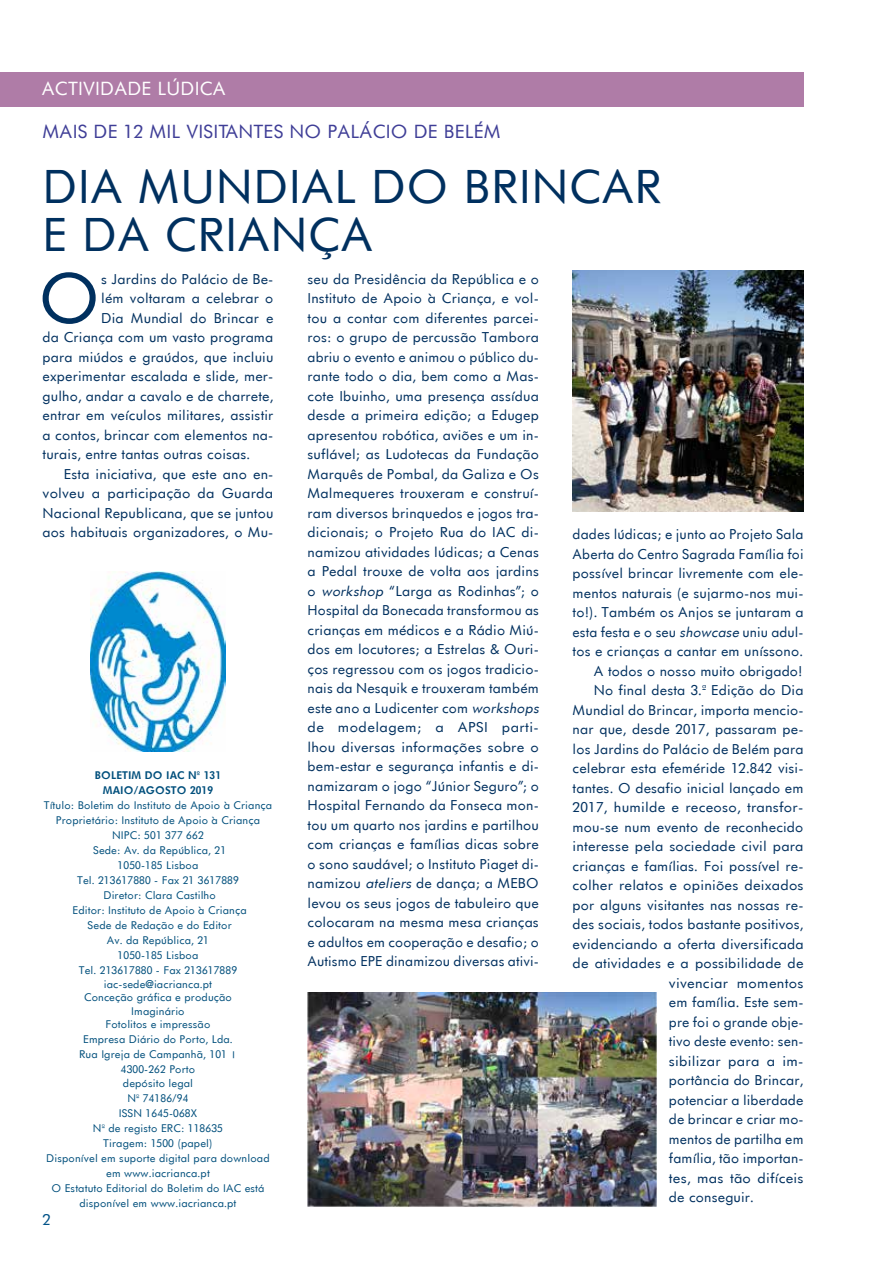
<style>
.page{position:relative;width:893px;height:1263px;background:#fff}
.page>*{position:absolute;margin:0;border:0;box-sizing:border-box;transform-origin:0 0}
.t1{font:66.3px "Futurist";color:#00305f}
.t2{font:45px/48px "Futurist";color:#00305f}
.t3{font:18px "Futurist";color:#3f3e97}
.t4{font:18px "Futurist";color:#fff}
.t5{font:15px "Futurist";color:#005287}
.t6{font:13.5px/19.5px "Futurist";color:#00305f}
.t7{font:10.5px/15px "Futurist";color:#004f7c;text-align:center}
.t8{font:700 10.5px "Futurist";color:#004f7c}
.s1{font-style:italic}
</style>
<div class="page">
<img style="left:91px;top:571px;width:134px;height:180px">
<div style="left:0;top:72px;width:804px;height:34px;background:#af7ca7"></div>
<img style="left:572px;top:270px;width:232px;height:242px">
<img style="left:308px;top:992px;width:348px;height:215px">
<h3 class="t4" style="left:42px;top:77px;width:186px">Actividade lúdica</h3>
<h3 class="t3" style="left:43px;top:120px;width:12px">mais</h3>
<h3 class="t3" style="left:94px;top:120px;width:67px">de 12 mil</h3>
<h3 class="t3" style="left:186px;top:120px;width:23px">visitantes</h3>
<h3 class="t3" style="left:290px;top:120px;width:16px">no</h3>
<h3 class="t3" style="left:327px;top:120px;width:58px">palácio</h3>
<h3 class="t3" style="left:414px;top:120px;width:87px">de belém</h3>
<h2 class="t2" style="left:43px;top:162px;width:621px">DIA MUNDIAL DO BRINCAR<br>E DA CRIANÇA</h2>
<h1 class="t1" style="left:38px;top:256px;width:55px">O</h1>
<p class="t6" style="left:101px;top:269px;width:174px">s Jardins do Palácio de Be-</p>
<p class="t6" style="left:101px;top:288px;width:174px">lém voltaram a celebrar o</p>
<p class="t6" style="left:101px;top:308px;width:174px">Dia Mundial do Brincar e</p>
<p class="t6" style="left:43px;top:327px;width:232px">da Criança com um vasto programa</p>
<p class="t6" style="left:43px;top:347px;width:232px">para miúdos e graúdos, que incluiu</p>
<p class="t6" style="left:43px;top:366px;width:232px">experimentar escalada e slide, mer-</p>
<p class="t6" style="left:43px;top:386px;width:232px">gulho, andar a cavalo e de charrete,</p>
<p class="t6" style="left:43px;top:405px;width:232px">entrar em veículos militares, assistir</p>
<p class="t6" style="left:43px;top:425px;width:232px">a contos, brincar com elementos na-</p>
<p class="t6" style="left:43px;top:444px;width:209px">turais, entre tantas outras coisas.</p>
<p class="t6" style="left:64px;top:464px;width:211px">Esta iniciativa, que este ano en-</p>
<p class="t6" style="left:43px;top:483px;width:232px">volveu a participação da Guarda</p>
<p class="t6" style="left:43px;top:503px;width:232px">Nacional Republicana, que se juntou</p>
<p class="t6" style="left:43px;top:522px;width:232px">aos habituais organizadores, o Mu-</p>
<p class="t8" style="left:95px;top:768px;width:8px">BOLETIM</p>
<p class="t8" style="left:145px;top:768px;width:10px">DO</p>
<p class="t8" style="left:166px;top:768px;width:7px">IAC</p>
<p class="t8" style="left:188px;top:768px;width:34px">Nº 131</p>
<p class="t8" style="left:103px;top:783px;width:9px">MAIO</p>
<p class="t8" style="left:134px;top:783px;width:31px">/AGOSTO</p>
<p class="t8" style="left:190px;top:783px;width:25px">2019</p>
<p class="t7" style="left:44px;top:797px;width:230px">Título: Boletim do Instituto de Apoio à Criança<br>Proprietário: I nstituto de Apoio à Criança<br>NIPC: 501 377 662<br>Sede: Av. da República, 21<br>1050-185 Lisboa<br>Tel. 213617880 - Fax 21 3617889<br>Diretor: Clara Castilho<br>Editor: I nstituto de Apoio à Criança<br>Sede de Redação e do Editor<br>Av. da República, 21<br>1050-185 Lisboa<br>Tel. 213617880 - Fax 213617889</p>
<p class="t7" style="left:84px;top:977px;width:149px;line-height:13.5px">iac-sede@iacrianca.pt<br>Conceção gráfica e produção<br>I maginário<br>Fotolitos e impressão</p>
<p class="t7" style="left:79px;top:1031px;width:159px">Empresa Diário do Porto, Lda.<br>Rua Igreja de Campanhã, 101 |<br>4300-262 Porto</p>
<p class="t7" style="left:46px;top:1075px;width:225px">depósito legal<br>Nº 74186/94<br>ISSN 1645-068X<br>Nº de registo ERC: 118635<br>Tiragem: 1500 (papel)<br>Disponível em suporte digital para download em www.iacrianca.pt<br>O Estatuto Editorial do Boletim do IAC está disponível em www.iacrianca.pt</p>
<p class="t5" style="left:43px;top:1210px;width:10px">2</p>
<p class="t6" style="left:308px;top:269px;width:236px">seu da Presidência da República e o I nstituto de Apoio à Criança, e vol&shy;tou a contar com diferentes parcei&shy;ros: o grupo de percussão Tambora abriu o evento e animou o público du&shy;rante todo o dia, bem como a Mas&shy;cote I buinho, uma presença assídua desde a primeira edição; a Edugep apresentou robótica, aviões e um in&shy;suflável; as Ludotecas da Fundação Marquês de Pombal, da Galiza e Os Malmequeres trouxeram e construí&shy;ram diversos brinquedos e jogos tra&shy;dicionais; o Projeto Rua do IAC di&shy;namizou atividades lúdicas; a Cenas a Pedal trouxe de volta aos jardins o <span class="s1">workshop</span> “Larga as Rodinhas”; o Hospital da Bonecada transformou as crianças em médicos e a Rádio Miú&shy;dos em locutores; a Estrelas &amp; Ouri&shy;ços regressou com os jogos tradicio&shy;nais da Nesquik e trouxeram também este ano a Ludicenter com <span class="s1">workshops </span>de modelagem; a APSI parti&shy;lhou diversas informações sobre o bem-estar e segurança infantis e di&shy;namizaram o jogo “Júnior Seguro”; o Hospital Fernando da Fonseca mon&shy;tou um quarto nos jardins e partilhou com crianças e famílias dicas sobre o sono saudável; o I nstituto Piaget di&shy;namizou <span class="s1">ateliers</span> de dança; a MEBO levou os seus jogos de tabuleiro que colocaram na mesma mesa crianças e adultos em cooperação e desafio; o Autismo EPE dinamizou diversas ativi-</p>
<p class="t6" style="left:573px;top:524px;width:232px">dades lúdicas; e junto ao Projeto Sala</p>
<p class="t6" style="left:573px;top:544px;width:233px">Aberta do Centro Sagrada Família foi</p>
<p class="t6" style="left:573px;top:563px;width:233px">possível brincar livremente com ele-</p>
<p class="t6" style="left:573px;top:583px;width:233px">mentos naturais (e sujarmo-nos mui-</p>
<p class="t6" style="left:573px;top:602px;width:233px">to!). Também os Anjos se juntaram a</p>
<p class="t6" style="left:573px;top:622px;width:233px">esta festa e o seu <span class="s1">showcase</span> uniu adul-</p>
<p class="t6" style="left:573px;top:641px;width:232px">tos e crianças a cantar em uníssono.</p>
<p class="t6" style="left:594px;top:661px;width:210px">A todos o nosso muito obrigado!</p>
<p class="t6" style="left:594px;top:680px;width:211px">No final desta 3.ª Edição do Dia</p>
<p class="t6" style="left:573px;top:700px;width:233px">Mundial do Brincar, importa mencio-</p>
<p class="t6" style="left:573px;top:719px;width:233px">nar que, desde 2017, passaram pe-</p>
<p class="t6" style="left:573px;top:739px;width:233px">los Jardins do Palácio de Belém para</p>
<p class="t6" style="left:573px;top:758px;width:233px">celebrar esta efeméride 12.842 visi-</p>
<p class="t6" style="left:573px;top:778px;width:233px">tantes. O desafio inicial lançado em</p>
<p class="t6" style="left:573px;top:797px;width:233px">2017, humilde e receoso, transfor-</p>
<p class="t6" style="left:573px;top:817px;width:232px">mou-se num evento de reconhecido</p>
<p class="t6" style="left:573px;top:836px;width:233px">interesse pela sociedade civil para</p>
<p class="t6" style="left:573px;top:856px;width:233px">crianças e famílias. Foi possível re-</p>
<p class="t6" style="left:573px;top:875px;width:233px">colher relatos e opiniões deixados</p>
<p class="t6" style="left:573px;top:895px;width:232px">por alguns visitantes nas nossas re-</p>
<p class="t6" style="left:573px;top:914px;width:233px">des sociais, todos bastante positivos,</p>
<p class="t6" style="left:573px;top:934px;width:233px">evidenciando a oferta diversificada</p>
<p class="t6" style="left:573px;top:953px;width:233px">de atividades e a possibilidade de</p>
<p class="t6" style="left:669px;top:973px;width:136px">vivenciar momentos</p>
<p class="t6" style="left:669px;top:992px;width:136px">em família. Este sem-</p>
<p class="t6" style="left:669px;top:1012px;width:136px">pre foi o grande obje-</p>
<p class="t6" style="left:669px;top:1031px;width:136px">tivo deste evento: sen-</p>
<p class="t6" style="left:669px;top:1051px;width:136px">sibilizar para a im-</p>
<p class="t6" style="left:669px;top:1070px;width:136px">portância do Brincar,</p>
<p class="t6" style="left:669px;top:1090px;width:136px">potenciar a liberdade</p>
<p class="t6" style="left:669px;top:1109px;width:136px">de brincar e criar mo-</p>
<p class="t6" style="left:669px;top:1129px;width:136px">mentos de partilha em</p>
<p class="t6" style="left:669px;top:1148px;width:136px">família, tão importan-</p>
<p class="t6" style="left:669px;top:1168px;width:136px">tes, mas tão difíceis</p>
<p class="t6" style="left:669px;top:1187px;width:87px">de conseguir.</p>
</div>
